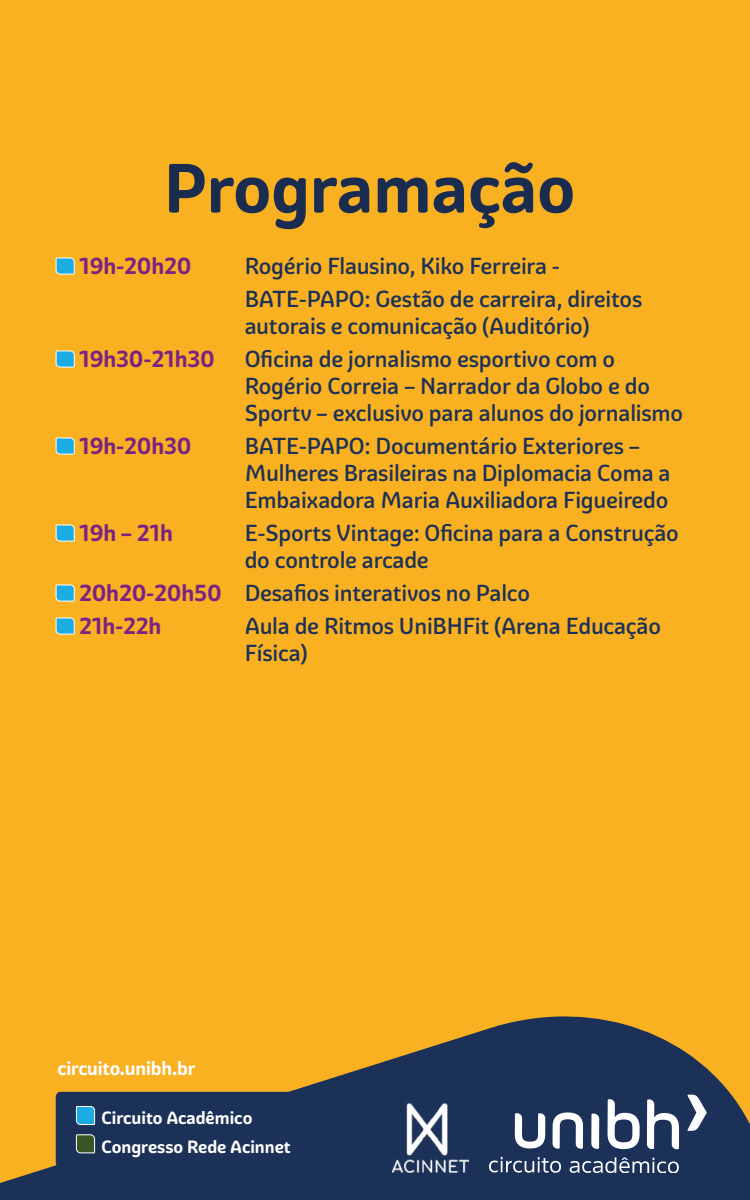
<style>
.page{position:relative;width:750px;height:1200px;background:#f9b122}
.page>*{position:absolute;margin:0;border:0;box-sizing:border-box;transform-origin:0 0}
.t1{font:700 67.5px "Graviola Soft";color:#1a2d50}
.t2{font:500 22.5px/27px "Graviola Soft";letter-spacing:-.01em;color:#1c3157}
.t3{font:700 22.5px "Graviola Soft";letter-spacing:-.01em;color:#7b2383}
.t4{font:700 18.75px "Graviola Soft";letter-spacing:-.01em;color:#fff}
.t5{font:700 17.25px/28.3px "Graviola Soft";color:#fff}
.s1{font-weight:700;color:#7b2383}
</style>
<div class="page">
<svg style="left:0;top:1016px;width:750px;height:184px;fill:#1c3157"></svg>
<div style="left:56px;top:1092px;width:283px;height:81px;background:#1c3157"></div>
<svg style="left:55px;top:257px;width:20px;height:18px"></svg>
<svg style="left:55px;top:350px;width:20px;height:18px"></svg>
<svg style="left:55px;top:437px;width:20px;height:18px"></svg>
<svg style="left:55px;top:524px;width:20px;height:18px"></svg>
<svg style="left:55px;top:584px;width:20px;height:18px"></svg>
<svg style="left:55px;top:617px;width:20px;height:18px"></svg>
<svg style="left:687px;top:1095px;width:20px;height:36px"></svg>
<svg style="left:607px;top:1099px;width:33px;height:50px;background:#848fa4"></svg>
<svg style="left:591px;top:1114px;width:8px;height:35px"></svg>
<svg style="left:515px;top:1113px;width:30px;height:36px"></svg>
<svg style="left:553px;top:1112px;width:30px;height:37px"></svg>
<svg style="left:647px;top:1099px;width:32px;height:50px;background:#7d899f"></svg>
<svg style="left:489px;top:1157px;width:72px;height:16px"></svg>
<svg style="left:570px;top:1157px;width:109px;height:16px;background:#596884"></svg>
<img style="left:392px;top:1101px;width:77px;height:72px">
<h1 class="t1" style="left:164px;top:146px;width:413px">Programação</h1>
<p class="t3" style="left:79px;top:252px;width:114px">19h-20h20</p>
<p class="t2" style="left:245px;top:250px;width:399px;line-height:33px">Rogério Flausino, Kiko Ferreira -<br>BATE-PAPO: Gestão de carreira, direitos</p>
<p class="t2" style="left:245px;top:313px;width:346px">autorais e comunicação (Auditório)</p>
<p class="t3" style="left:79px;top:345px;width:137px">19h30-21h30</p>
<p class="t2" style="left:245px;top:346px;width:440px">Oficina de jornalismo esportivo com o<br>Rogério Correia – Narrador da Globo e do<br>Sportv – exclusivo para alunos do jornalismo</p>
<p class="t3" style="left:79px;top:432px;width:114px">19h-20h30</p>
<p class="t2" style="left:245px;top:433px;width:427px">BATE-PAPO: Documentário Exteriores –<br>Mulheres Brasileiras na Diplomacia Coma a<br>Embaixadora Maria Auxiliadora Figueiredo</p>
<p class="t3" style="left:79px;top:519px;width:95px">19h – 21h</p>
<p class="t2" style="left:245px;top:520px;width:436px">E-Sports Vintage: Oficina para a Construção do controle arcade</p>
<p class="t2" style="left:79px;top:577px;width:453px;line-height:33px"><span class="s1">20h20-20h50</span> Desafios interativos no Palco<br><span class="s1">21h-22h</span></p>
<p class="t2" style="left:245px;top:613px;width:418px">Aula de Ritmos UniBHFit (Arena Educação<br>Física)</p>
<p class="t4" style="left:58px;top:1056px;width:139px">circuito.unibh.br</p>
<p class="t5" style="left:102px;top:1104px;width:191px">Circuito Acadêmico<br>Congresso Rede Acinnet</p>
</div>
